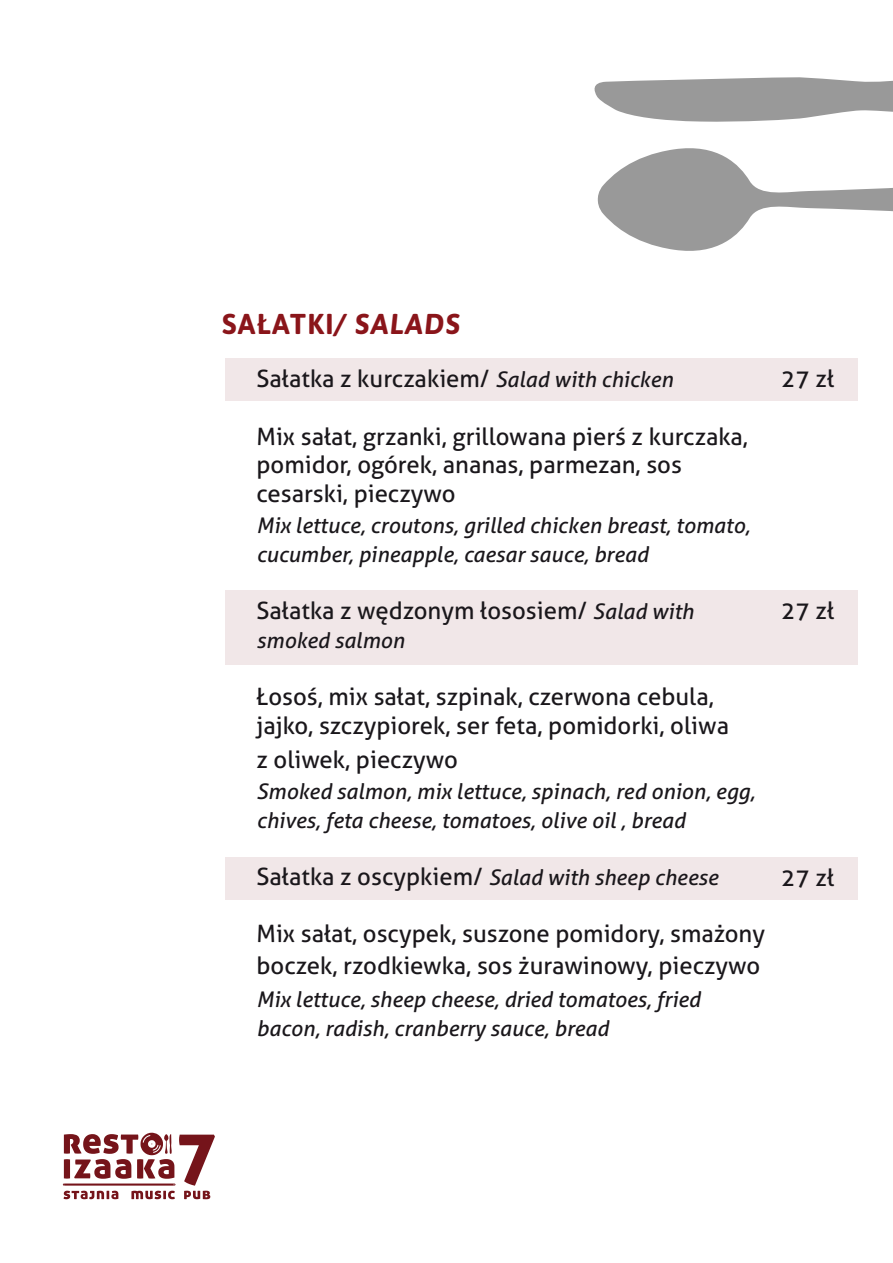
<style>
.page{position:relative;width:893px;height:1263px;background:#fff}
.page>*{position:absolute;margin:0;border:0;box-sizing:border-box;transform-origin:0 0}
.t1{font:700 28.65px "Asap";letter-spacing:.05em;color:#8a151a}
.t2{font:24px/28.7px "Aller";color:#1a171b}
.t3{font:italic 21.6px/28.7px "Aller";color:#1a171b}
.s1{font-style:italic}
.s2{font-style:italic;font-size:21.6px}
.s3{font-style:normal;font-size:24px}
</style>
<div class="page">
<svg style="left:63px;top:1132px;width:152px;height:67px"></svg>
<div style="left:225px;top:358px;width:633px;height:42px;background:#f1e7e8"></div>
<div style="left:225px;top:857px;width:633px;height:42px;background:#f1e7e8"></div>
<div style="left:225px;top:590px;width:633px;height:75px;background:#f1e7e8"></div>
<svg style="left:594px;top:77px;width:299px;height:45px"></svg>
<svg style="left:598px;top:148px;width:295px;height:103px"></svg>
<p class="t1" style="left:222px;top:304px;width:240px">SAŁATKI<span class="s1">/ SALADS</span></p>
<p class="t2" style="left:256px;top:364px;width:418px">Sałatka z kurczakiem/ <span class="s2">Salad with chicken</span></p>
<p class="t2" style="left:256px;top:422px;width:493px">Mix sałat, grzanki, grillowana pierś z kurczaka, pomidor, ogórek, ananas, parmezan, sos cesarski, pieczywo</p>
<p class="t3" style="left:256px;top:511px;width:495px">Mix lettuce, croutons, grilled chicken breast, tomato, cucumber, pineapple, caesar sauce, bread</p>
<p class="t2" style="left:256px;top:596px;width:439px">Sałatka z wędzonym łososiem/ <span class="s2">Salad with</span></p>
<p class="t3" style="left:256px;top:626px;width:150px">smoked salmon</p>
<p class="t2" style="left:256px;top:682px;width:474px">Łosoś, mix sałat, szpinak, czerwona cebula, jajko, szczypiorek, ser feta, pomidorki, oliwa</p>
<p class="t2" style="left:256px;top:745px;width:203px">z oliwek, pieczywo</p>
<p class="t3" style="left:256px;top:777px;width:500px">Smoked salmon, mix lettuce, spinach, red onion, egg, chives, feta cheese, tomatoes, olive oil , bread</p>
<p class="t3" style="left:256px;top:863px;width:463px"><span class="s3">Sałatka z oscypkiem/</span> Salad with sheep cheese</p>
<p class="t2" style="left:256px;top:918px;width:510px;line-height:31px">Mix sałat, oscypek, suszone pomidory, smażony boczek, rzodkiewka, sos żurawinowy, pieczywo</p>
<p class="t3" style="left:256px;top:985px;width:445px">Mix lettuce, sheep cheese, dried tomatoes, fried bacon, radish, cranberry sauce, bread</p>
<p class="t2" style="left:781px;top:364px;width:54px">27 zł</p>
<p class="t2" style="left:781px;top:596px;width:54px">27 zł</p>
<p class="t2" style="left:781px;top:863px;width:54px">27 zł</p>
</div>
